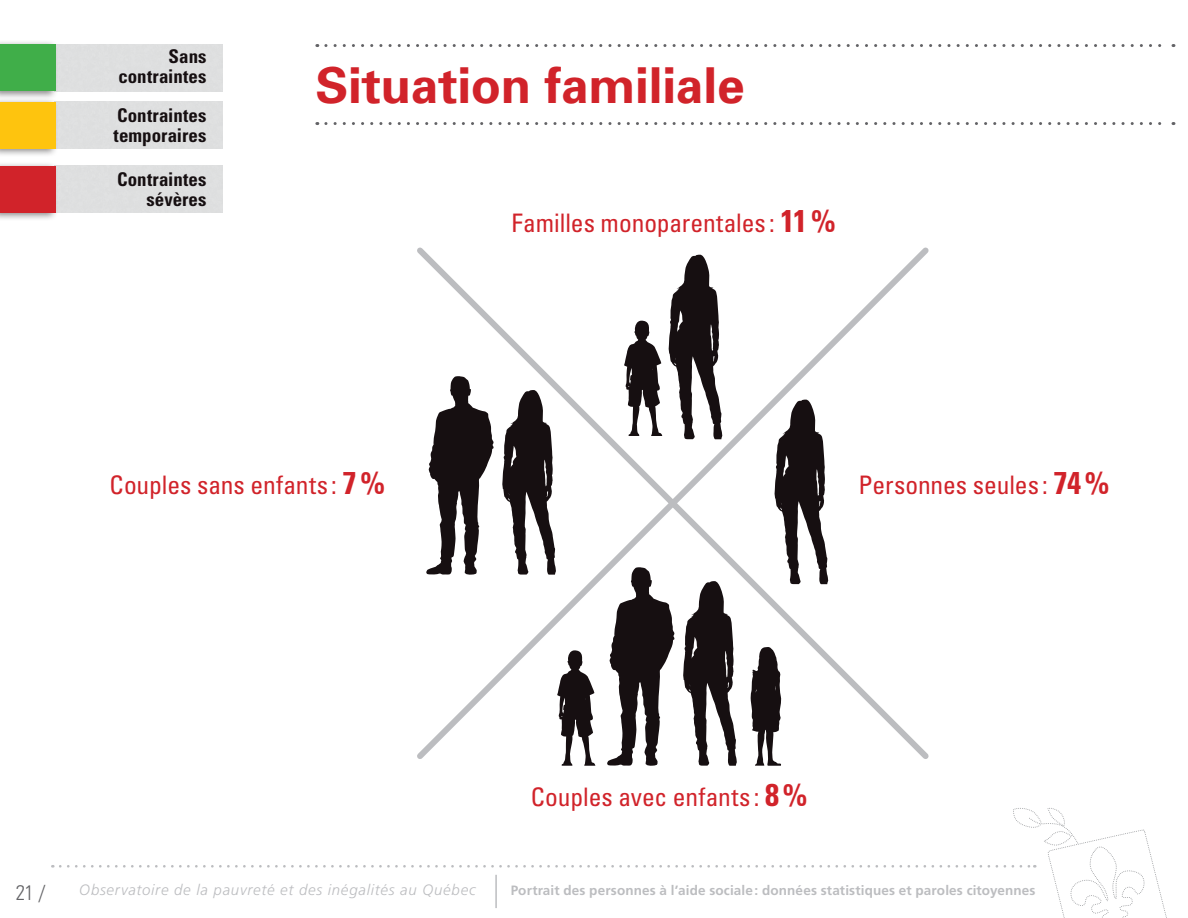
<style>
.page{position:relative;width:1188px;height:918px;background:#fff}
.page>*{position:absolute;margin:0;border:0;box-sizing:border-box;transform-origin:0 0}
.t1{font:700 49.5px "Univers";letter-spacing:-.005em;color:#d1232a}
.t2{font:condensed 25.5px "Univers";letter-spacing:-.005em;color:#d1232a}
.t3{font:300 condensed 21px "Univers";color:#636366}
.t4{font:700 condensed 18.9px/20.2px "Univers";letter-spacing:.005em;color:#160f11;text-align:right}
.t5{font:italic 300 15px "Frutiger";letter-spacing:.05em;color:#bcbdc0}
.t6{font:700 13.5px "Frutiger";letter-spacing:.01em;color:#bcbdc0}
.s1{font-weight:700;font-size:31.5px}
</style>
<div class="page">
<div style="left:0;top:40px;width:58px;height:60px;background:#231f20;opacity:.53"></div>
<div style="left:0;top:44px;width:55px;height:47px;background:#40ae49"></div>
<div style="left:0;top:98px;width:58px;height:60px;background:#231f20;opacity:.53"></div>
<div style="left:0;top:102px;width:55px;height:47px;background:#fec40e"></div>
<div style="left:0;top:161px;width:58px;height:60px;background:#231f20;opacity:.53"></div>
<div style="left:0;top:166px;width:55px;height:46px;background:#d1232a"></div>
<svg style="left:60px;top:808px;width:1107px;height:110px"></svg>
<svg style="left:326px;top:44px;width:848px;height:3px"></svg>
<svg style="left:326px;top:122px;width:848px;height:3px"></svg>
<svg style="left:417px;top:247px;width:512px;height:512px"></svg>
<svg style="left:683px;top:581px;width:54px;height:185px"></svg>
<svg style="left:607px;top:567px;width:68px;height:199px"></svg>
<svg style="left:751px;top:647px;width:31px;height:119px"></svg>
<svg style="left:557px;top:650px;width:38px;height:116px"></svg>
<svg style="left:624px;top:320px;width:38px;height:116px"></svg>
<svg style="left:774px;top:400px;width:54px;height:184px"></svg>
<svg style="left:668px;top:255px;width:55px;height:184px"></svg>
<svg style="left:502px;top:390px;width:54px;height:185px"></svg>
<svg style="left:426px;top:376px;width:68px;height:199px"></svg>
<p class="t4" style="left:118px;top:46px;width:90px">Sans contraintes</p>
<p class="t4" style="left:114px;top:105px;width:94px;text-align:left">Contraintes temporaires</p>
<p class="t4" style="left:117px;top:169px;width:91px">Contraintes sévères</p>
<h1 class="t1" style="left:315px;top:53px;width:431px">Situation familiale</h1>
<p class="t2" style="left:512px;top:207px;width:326px">Familles monoparentales : <span class="s1">11%</span></p>
<p class="t2" style="left:110px;top:469px;width:277px">Couples sans enfants : <span class="s1">7%</span></p>
<p class="t2" style="left:859px;top:469px;width:252px">Personnes seules : <span class="s1">74%</span></p>
<p class="t3" style="left:16px;top:880px;width:31px">21 /</p>
<p class="t2" style="left:531px;top:781px;width:278px">Couples avec enfants : <span class="s1">8%</span></p>
<p class="t5" style="left:79px;top:881px;width:398px">Observatoire de la pauvreté et des inégalités au Québec</p>
<p class="t6" style="left:511px;top:882px;width:526px">Portrait des personnes à l’aide sociale: données statistiques et paroles citoyennes</p>
</div>
